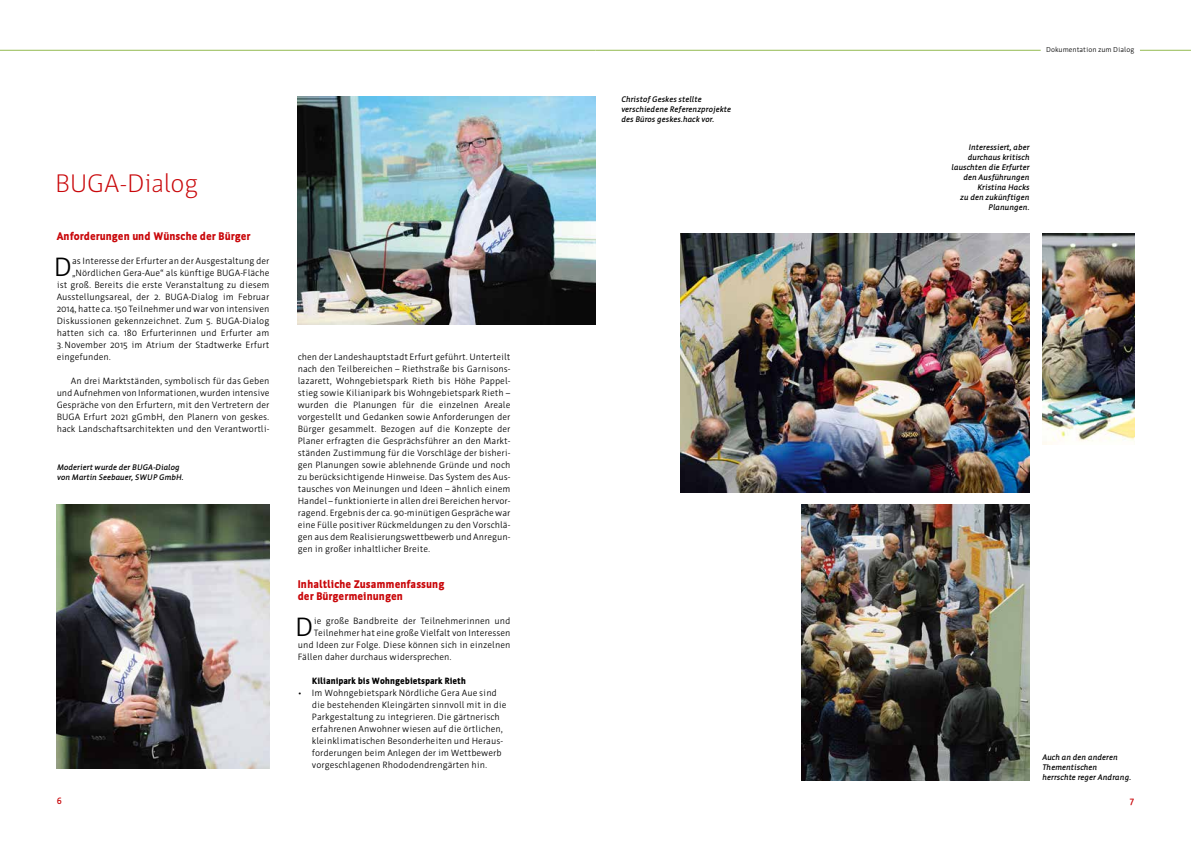
<style>
.page{position:relative;width:1191px;height:842px;background:#fff}
.page>*{position:absolute;margin:0;border:0;box-sizing:border-box;transform-origin:0 0}
.t1{font:26.1px "Werk";color:#000}
.t2{font:300 25px "Werk";letter-spacing:-.025em;color:#c9070a}
.t3{font:900 11px/12px "Werk";color:#c9070a}
.t4{font:9px/12px "Werk";color:#000;text-align:justify}
.t5{font:900 9px "Werk";color:#000}
.t6{font:700 9px "Werk";color:#c9070a}
.t7{font:italic 700 8px/10px "Werk";color:#000}
.t8{font:7px "Werk";color:#000}
</style>
<div class="page">
<hr style="left:0;top:50px;width:595px;height:1px;background:#93ba50">
<hr style="left:595px;top:50px;width:445px;height:1px;background:#93ba50">
<hr style="left:1140px;top:50px;width:51px;height:1px;background:#93ba50">
<img style="left:298px;top:96px;width:297px;height:228px">
<img style="left:57px;top:504px;width:212px;height:264px">
<img style="left:680px;top:234px;width:349px;height:258px">
<img style="left:1042px;top:234px;width:92px;height:210px">
<img style="left:801px;top:504px;width:228px;height:276px">
<h2 class="t2" style="left:55px;top:169px;width:144px">BUGA-Dialog</h2>
<p class="t3" style="left:57px;top:230px;width:195px">Anforderungen und Wünsche der Bürger</p>
<h1 class="t1" style="left:54px;top:252px;width:20px">D</h1>
<p class="t4" style="left:72px;top:255px;width:199px">as Interesse der Erfurter an der Ausgestaltung der</p>
<p class="t4" style="left:72px;top:267px;width:199px">„Nördlichen Gera-Aue“ als künftige BUGA-Fläche</p>
<p class="t4" style="left:57px;top:279px;width:214px">ist groß. Bereits die erste Veranstaltung zu diesem</p>
<p class="t4" style="left:57px;top:291px;width:214px">Ausstellungsareal, der 2. BUGA-Dialog im Februar</p>
<p class="t4" style="left:57px;top:303px;width:214px">2014, hatte ca. 150 Teilnehmer und war von intensiven</p>
<p class="t4" style="left:57px;top:315px;width:214px">Diskussionen gekennzeichnet. Zum 5. BUGA-Dialog</p>
<p class="t4" style="left:57px;top:327px;width:214px">hatten sich ca. 180 Erfurterinnen und Erfurter am</p>
<p class="t4" style="left:57px;top:339px;width:214px">3.November 2015 im Atrium der Stadtwerke Erfurt</p>
<p class="t4" style="left:57px;top:351px;width:56px">eingefunden.</p>
<p class="t4" style="left:57px;top:375px;width:214px;text-indent:14px">An drei Marktständen, symbolisch für das Geben und Aufnehmen von Informationen, wurden intensive Gespräche von den Erfurtern, mit den Vertretern der BUGA Erfurt 2021 gGmbH, den Planern von geskes. hack Landschaftsarchitekten und den Verantwortli-</p>
<p class="t7" style="left:57px;top:462px;width:128px">Moderiert wurde der BUGA-Dialog von Martin Seebauer, SWUP GmbH.</p>
<p class="t4" style="left:298px;top:351px;width:214px">chen der Landeshauptstadt Erfurt geführt. Unterteilt nach den Teilbereichen – Riethstraße bis Garnisons&shy;lazarett, Wohngebietspark Rieth bis Höhe Pappel&shy;stieg sowie Kilianipark bis Wohngebietspark Rieth – wurden die Planungen für die einzelnen Areale vorgestellt und Gedanken sowie Anforderungen der Bürger gesammelt. Bezogen auf die Konzepte der Planer erfragten die Gesprächsführer an den Markt&shy;ständen Zustimmung für die Vorschläge der bisheri&shy;gen Planungen sowie ablehnende Gründe und noch zu berücksichtigende Hinweise. Das System des Aus&shy;tausches von Meinungen und Ideen – ähnlich einem Handel – funktionierte in allen drei Bereichen hervor&shy;ragend. Ergebnis der ca. 90-minütigen Gespräche war eine Fülle positiver Rückmeldungen zu den Vorschlä&shy;gen aus dem Realisierungswettbewerb und Anregun&shy;gen in großer inhaltlicher Breite.</p>
<p class="t3" style="left:298px;top:578px;width:148px">Inhaltliche Zusammenfassung der Bürgermeinungen</p>
<h1 class="t1" style="left:295px;top:612px;width:20px">D</h1>
<p class="t4" style="left:314px;top:615px;width:198px">ie große Bandbreite der Teilnehmerinnen und</p>
<p class="t4" style="left:314px;top:627px;width:198px">Teilnehmer hat eine große Vielfalt von Interessen</p>
<p class="t4" style="left:298px;top:639px;width:214px">und Ideen zur Folge. Diese können sich in einzelnen</p>
<p class="t4" style="left:298px;top:651px;width:155px">Fällen daher durchaus widersprechen.</p>
<p class="t5" style="left:312px;top:676px;width:156px">Kilianipark bis Wohngebietspark Rieth</p>
<p class="t4" style="left:312px;top:687px;width:196px;text-align:left;text-indent:-14px">• Im Wohngebietspark Nördliche Gera Aue sind die bestehenden Kleingärten sinnvoll mit in die Parkgestaltung zu integrieren. Die gärtnerisch erfahrenen Anwohner wiesen auf die örtlichen, kleinklimatischen Besonderheiten und Heraus&shy;forderungen beim Anlegen der im Wettbewerb vorgeschlagenen Rhododendrengärten hin.</p>
<p class="t7" style="left:621px;top:94px;width:111px">Christof Geskes stellte verschiedene Referenzprojekte des Büros geskes.hack vor.</p>
<p class="t8" style="left:1046px;top:46px;width:89px">Dokumentation zum Dialog</p>
<p class="t7" style="left:951px;top:142px;width:80px;text-align:right">Interessiert, aber durchaus kritisch lauschten die Erfurter den Ausführungen<br>Kristina Hacks<br>zu den zukünftigen<br>Planungen.</p>
<p class="t7" style="left:1042px;top:752px;width:90px">Auch an den anderen<br>Thementischen herrschte reger Andrang.</p>
<p class="t6" style="left:57px;top:796px;width:7px">6</p>
<p class="t6" style="left:1130px;top:796px;width:6px">7</p>
</div>
